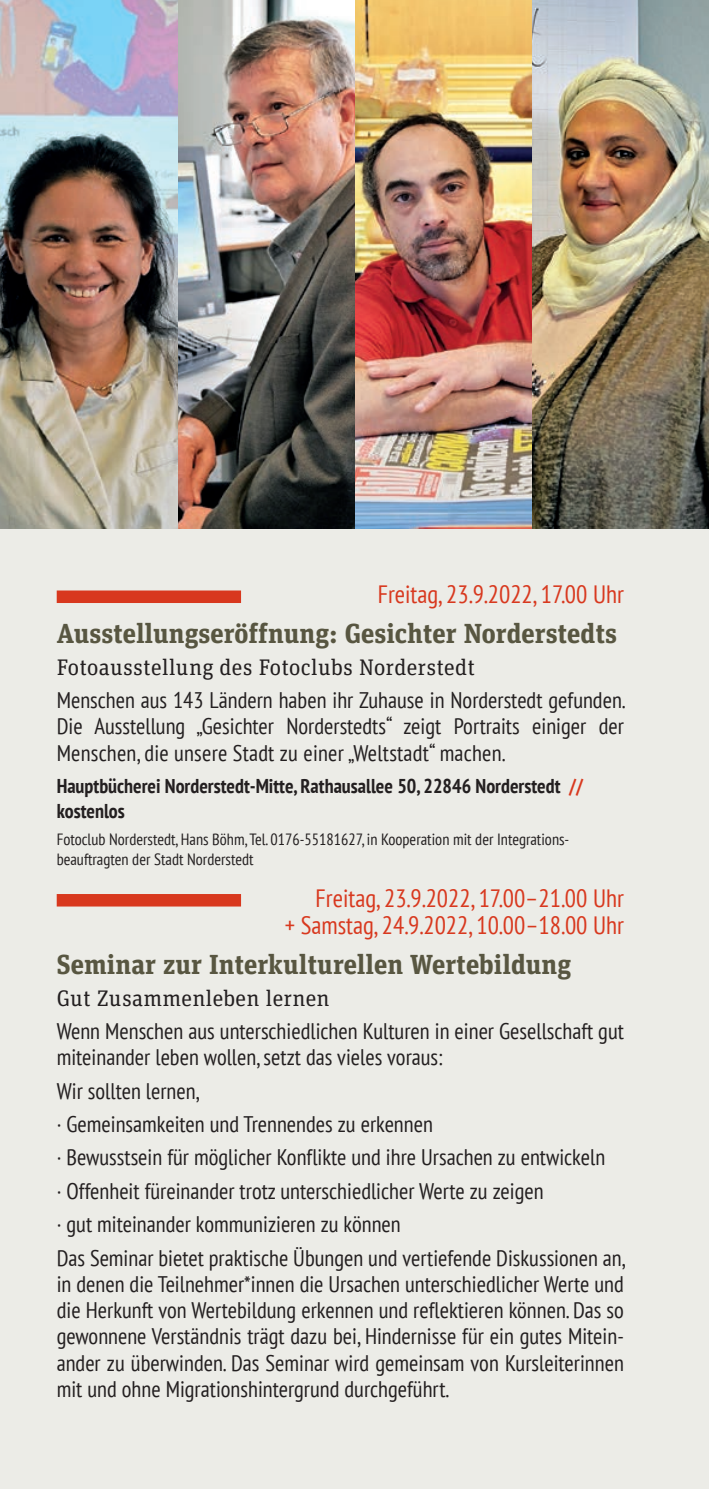
<style>
.page{position:relative;width:709px;height:1489px;background:#fff}
.page>*{position:absolute;margin:0;border:0;box-sizing:border-box;transform-origin:0 0}
.t1{font:700 27.5px "Unit Slab OT";color:#585641}
.t2{font:condensed 25px/27.5px "PT Sans";color:#d8381e;text-align:right}
.t3{font:condensed 22.5px/26.2px "PT Sans";color:#231f20;text-align:justify}
.t4{font:22.5px "Unit Slab OT";letter-spacing:.01em;color:#231f20}
.t5{font:700 condensed 20px/25px "PT Sans";color:#231f20}
.t6{font:condensed 16.25px/20px "PT Sans";color:#231f20}
.s1{color:#d8381e}
</style>
<div class="page">
<div style="left:0;top:0;width:709px;height:1488px;background:#ecece7"></div>
<img style="left:0;top:0;width:709px;height:529px">
<div style="left:57px;top:590px;width:184px;height:13px;background:#d8381e"></div>
<div style="left:57px;top:894px;width:184px;height:12px;background:#d8381e"></div>
<p class="t2" style="left:378px;top:580px;width:248px">Freitag, 23.9.2022, 17.00 Uhr</p>
<p class="t1" style="left:57px;top:615px;width:562px">Ausstellungseröffnung: Gesichter Norderstedts</p>
<p class="t4" style="left:57px;top:653px;width:420px">Fotoausstellung des Fotoclubs Norderstedt</p>
<p class="t3" style="left:57px;top:686px;width:570px">Menschen aus 143 Ländern haben ihr Zuhause in Norderstedt gefunden.<br>Die Ausstellung „Gesichter Norderstedts“ zeigt Portraits einiger der Menschen, die unsere Stadt zu einer „Weltstadt“ machen.</p>
<p class="t5" style="left:57px;top:772px;width:528px">Hauptbücherei Norderstedt-Mitte, Rathausallee 50, 22846 Norderstedt <span class="s1">// </span>kostenlos</p>
<p class="t6" style="left:57px;top:828px;width:512px">Fotoclub Norderstedt, Hans Böhm, Tel. 0176-55181627, in Kooperation mit der Integrations&shy;beauftragten der Stadt Norderstedt</p>
<p class="t2" style="left:285px;top:883px;width:340px">Freitag, 23.9.2022, 17.00–21.00 Uhr<br>+ Samstag, 24.9.2022, 10.00–18.00 Uhr</p>
<p class="t1" style="left:57px;top:946px;width:516px">Seminar zur Interkulturellen Wertebildung</p>
<p class="t4" style="left:57px;top:983px;width:274px">Gut Zusammenleben lernen</p>
<p class="t3" style="left:57px;top:1017px;width:568px">Wenn Menschen aus unterschiedlichen Kulturen in einer Gesellschaft gut miteinander leben wollen, setzt das vieles voraus:</p>
<p class="t3" style="left:57px;top:1073px;width:570px;line-height:33.2px;text-align:left">Wir sollten lernen,<br>· Gemeinsamkeiten und Trennendes zu erkennen<br>· Bewusstsein für möglicher Konflikte und ihre Ursachen zu entwickeln<br>· Offenheit füreinander trotz unterschiedlicher Werte zu zeigen<br>· gut miteinander kommunizieren zu können<br>Das Seminar bietet praktische Übungen und vertiefende Diskussionen an,</p>
<p class="t3" style="left:57px;top:1270px;width:568px">in denen die Teilnehmer*innen die Ursachen unterschiedlicher Werte und die Herkunft von Wertebildung erkennen und reflektieren können. Das so gewonnene Verständnis trägt dazu bei, Hindernisse für ein gutes Mitein&shy;ander zu überwinden. Das Seminar wird gemeinsam von Kursleiterinnen mit und ohne Migrationshintergrund durchgeführt.</p>
</div>
